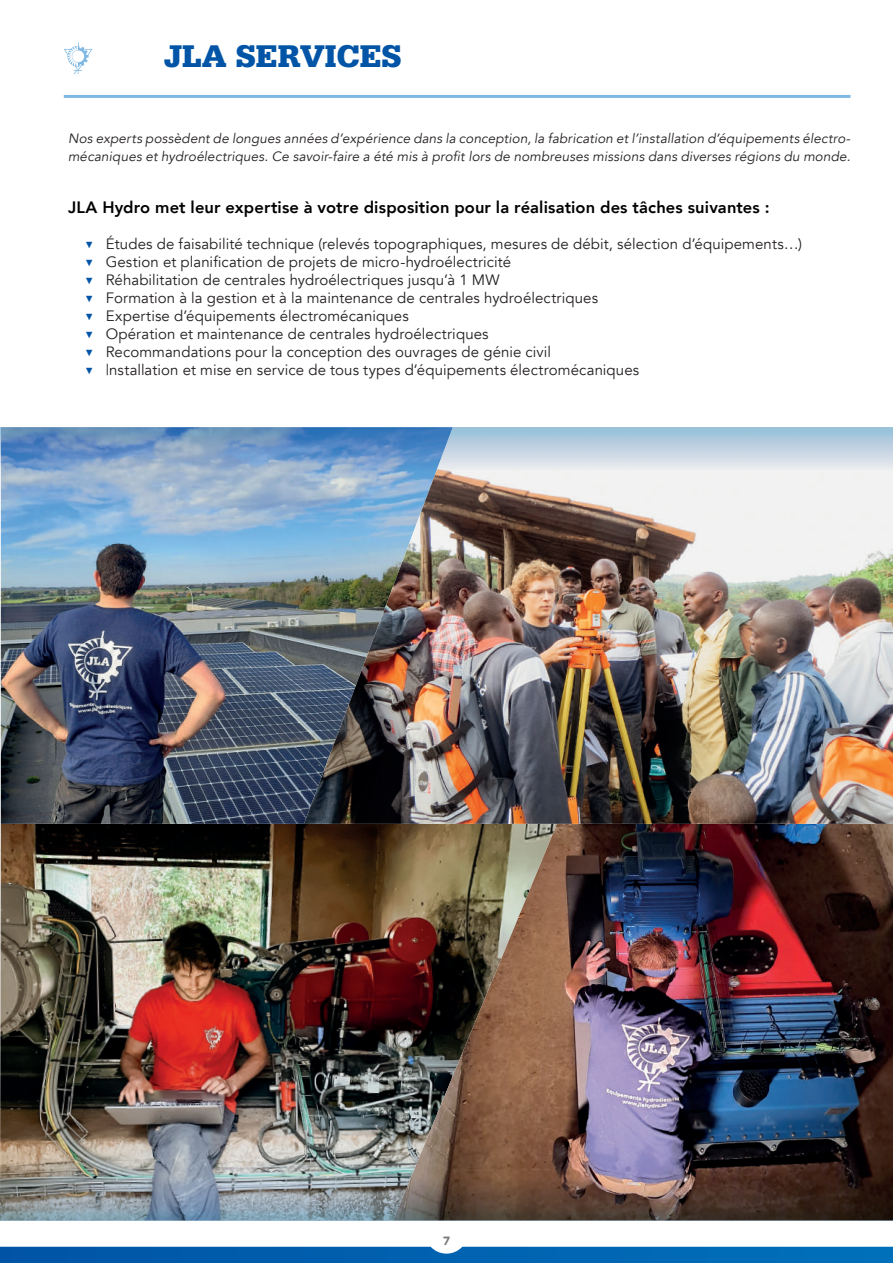
<style>
.page{position:relative;width:893px;height:1263px;background:#fff}
.page>*{position:absolute;margin:0;border:0;box-sizing:border-box;transform-origin:0 0}
.t1{font:900 33px "Serifa BT";color:#0154a6}
.t2{font:800 16.5px "Avenir";letter-spacing:.01em;color:#000001}
.t3{font:15px "Avenir";letter-spacing:.005em;color:#231f20}
.t4{font:600 15px "Novecentosans";color:#231f20}
.t5{font:italic 13.5px/18px "Avenir";letter-spacing:.01em;color:#231f20}
.s1{font-family:"Montserrat";color:#0154a6}
</style>
<div class="page">
<img style="left:1px;top:824px;width:392px;height:353px">
<img style="left:393px;top:824px;width:500px;height:353px">
<img style="left:1px;top:470px;width:303px;height:354px">
<img style="left:304px;top:470px;width:589px;height:354px">
<svg style="left:0;top:590px;width:1px;height:346px"></svg>
<hr style="left:64px;top:95px;width:786px;height:3px;background:#7fb8e4">
<svg style="left:0;top:936px;width:1px;height:327px"></svg>
<svg style="left:0;top:273px;width:1px;height:317px"></svg>
<svg style="left:64px;top:43px;width:28px;height:31px"></svg>
<svg style="left:1px;top:427px;width:892px;height:43px"></svg>
<img style="left:0;top:1177px;width:893px;height:43px">
<svg style="left:0;top:1247px;width:893px;height:16px"></svg>
<h1 class="t1" style="left:164px;top:36px;width:239px">JLA SERVICES</h1>
<p class="t5" style="left:68px;top:129px;width:784px">Nos experts possèdent de longues années d’expérience dans la conception, la fabrication et l’installation d’équipements électro&shy;mécaniques et hydroélectriques. Ce savoir-faire a été mis à profit lors de nombreuses missions dans diverses régions du monde.</p>
<p class="t2" style="left:68px;top:194px;width:703px">JLA Hydro met leur expertise à votre disposition pour la réalisation des tâches suivantes :</p>
<p class="t3" style="left:85px;top:235px;width:719px"><span class="s1">▼</span> Études de faisabilité technique (relevés topographiques, mesures de débit, sélection d’équipements…)</p>
<p class="t3" style="left:85px;top:253px;width:428px"><span class="s1">▼</span> Gestion et planification de projets de micro-hydroélectricité</p>
<p class="t3" style="left:85px;top:271px;width:416px"><span class="s1">▼</span> Réhabilitation de centrales hydroélectriques jusqu’à 1 MW</p>
<p class="t3" style="left:85px;top:289px;width:515px"><span class="s1">▼</span> Formation à la gestion et à la maintenance de centrales hydroélectriques</p>
<p class="t3" style="left:85px;top:307px;width:325px"><span class="s1">▼</span> Expertise d’équipements électromécaniques</p>
<p class="t3" style="left:85px;top:325px;width:405px"><span class="s1">▼</span> Opération et maintenance de centrales hydroélectriques</p>
<p class="t3" style="left:85px;top:343px;width:468px"><span class="s1">▼</span> Recommandations pour la conception des ouvrages de génie civil</p>
<p class="t3" style="left:85px;top:361px;width:556px"><span class="s1">▼</span> |nstallation et mise en service de tous types d’équipements électromécaniques</p>
<p class="t4" style="left:443px;top:1231px;width:8px">7</p>
</div>
